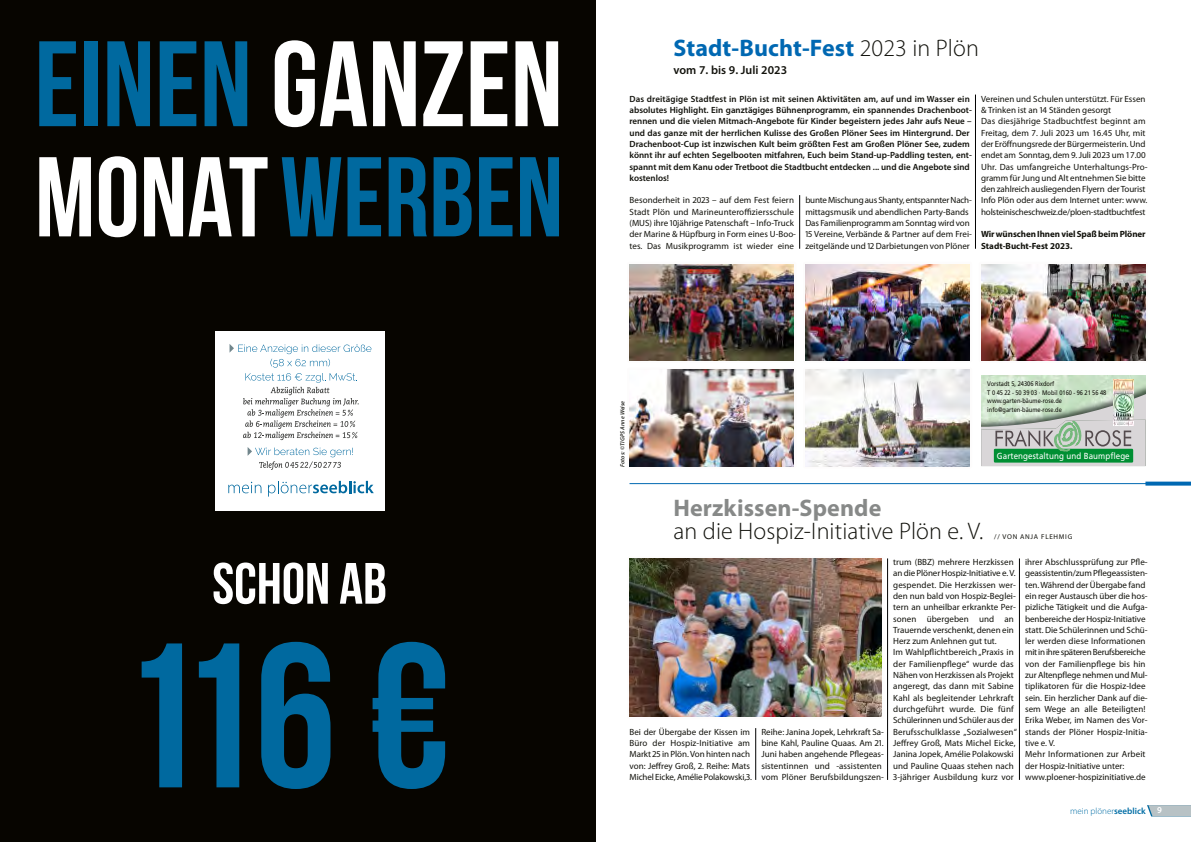
<style>
.page{position:relative;width:1191px;height:842px;background:#fff}
.page>*{position:absolute;margin:0;border:0;box-sizing:border-box;transform-origin:0 0}
.t1{font:300 24px "Myriad Pro";letter-spacing:.005em;color:#12120c}
.t2{font:700 24px "Myriad Pro";letter-spacing:.005em;color:#0068b2}
.t3{font:700 24px "Myriad Pro";letter-spacing:.005em;color:#878988}
.t4{font:600 12px "Myriad Pro";letter-spacing:.005em;color:#12120c}
.t5{font:9px/11.3px "Myriad Pro";color:#12120c}
.t6{font:600 9px/11.3px "Myriad Pro";color:#12120c}
.t7{font:700 9px/11.3px "Myriad Pro";letter-spacing:-.01em;color:#12120c}
.t8{font:300 9px "Myriad Pro";color:#006da5}
.t9{font:600 9px "Myriad Pro";color:#fff}
.t10{font:8.8px "Frutiger LT Std";letter-spacing:.01em;color:#fff;scale:.91 1}
.t11{font:7px "Myriad Pro";letter-spacing:.1em;color:#12120c}
.t12{font:6.6px/8.8px "Frutiger LT Std";color:#12120c;scale:.86 1}
.t13{font:italic 600 6px "Myriad Pro";color:#2a2a25}
.s1{font-weight:300;color:#12120c}
.s2{font-weight:600}
</style>
<div class="page">
<svg style="left:1147px;top:805px;width:44px;height:11px"></svg>
<hr style="left:755px;top:728px;width:1px;height:52px;background:#000">
<hr style="left:887px;top:558px;width:1px;height:222px;background:#000">
<hr style="left:1019px;top:558px;width:1px;height:222px;background:#000">
<img style="left:629px;top:558px;width:253px;height:159px">
<hr style="left:629px;top:483px;width:562px;height:1px;background:#0068b2">
<svg style="left:1145px;top:482px;width:46px;height:4px"></svg>
<hr style="left:799px;top:195px;width:1px;height:54px;background:#000">
<hr style="left:975px;top:95px;width:1px;height:154px;background:#000">
<img style="left:629px;top:264px;width:165px;height:97px">
<img style="left:805px;top:264px;width:165px;height:97px">
<img style="left:981px;top:264px;width:165px;height:97px">
<img style="left:629px;top:369px;width:165px;height:98px">
<img style="left:805px;top:369px;width:165px;height:98px">
<div style="left:0;top:0;width:595px;height:842px;background:#070500"></div>
<svg style="left:39px;top:41px;width:37px;height:85px"></svg>
<div style="left:84px;top:41px;width:14px;height:85px;background:#00699f"></div>
<svg style="left:107px;top:41px;width:43px;height:85px"></svg>
<svg style="left:160px;top:41px;width:36px;height:85px"></svg>
<svg style="left:204px;top:41px;width:43px;height:85px"></svg>
<svg style="left:275px;top:40px;width:92px;height:87px"></svg>
<svg style="left:373px;top:41px;width:43px;height:85px"></svg>
<svg style="left:423px;top:41px;width:39px;height:85px"></svg>
<svg style="left:470px;top:41px;width:37px;height:85px"></svg>
<svg style="left:515px;top:41px;width:43px;height:85px"></svg>
<svg style="left:39px;top:157px;width:52px;height:79px"></svg>
<svg style="left:99px;top:156px;width:37px;height:81px"></svg>
<svg style="left:144px;top:157px;width:39px;height:79px"></svg>
<svg style="left:189px;top:157px;width:78px;height:79px"></svg>
<svg style="left:282px;top:157px;width:59px;height:79px"></svg>
<svg style="left:347px;top:157px;width:34px;height:79px"></svg>
<svg style="left:389px;top:157px;width:38px;height:79px"></svg>
<svg style="left:433px;top:157px;width:38px;height:79px"></svg>
<svg style="left:479px;top:157px;width:33px;height:79px"></svg>
<svg style="left:520px;top:157px;width:39px;height:79px"></svg>
<svg style="left:142px;top:643px;width:40px;height:144px"></svg>
<svg style="left:199px;top:643px;width:40px;height:144px"></svg>
<svg style="left:261px;top:642px;width:69px;height:147px"></svg>
<svg style="left:372px;top:642px;width:73px;height:147px"></svg>
<svg style="left:213px;top:562px;width:115px;height:42px"></svg>
<svg style="left:340px;top:563px;width:45px;height:41px"></svg>
<div style="left:216px;top:331px;width:169px;height:180px;background:#fff"></div>
<svg style="left:229px;top:344px;width:142px;height:96px"></svg>
<svg style="left:248px;top:447px;width:105px;height:23px"></svg>
<svg style="left:228px;top:482px;width:33px;height:11px"></svg>
<svg style="left:268px;top:481px;width:106px;height:16px"></svg>
<svg style="left:981px;top:375px;width:164px;height:91px;background:#a9c7af"></svg>
<img style="left:1113px;top:379px;width:20px;height:47px">
<h1 class="t2" style="left:673px;top:38px;width:307px">Stadt-Bucht-Fest <span class="s1">2023 in Plön</span></h1>
<h2 class="t4" style="left:673px;top:65px;width:115px">vom 7. bis 9. Juli 2023</h2>
<p class="t6" style="left:629px;top:94px;width:344px">Das dreitägige Stadtfest in Plön ist mit seinen Aktivitäten am, auf und im Wasser ein absolutes Highlight. Ein ganztägiges Bühnenprogramm, ein spannendes Drachenboot&shy;rennen und die vielen Mitmach-Angebote für Kinder begeistern jedes Jahr aufs Neue – und das ganze mit der herrlichen Kulisse des Großen Plöner Sees im Hintergrund. Der Drachenboot-Cup ist inzwischen Kult beim größten Fest am Großen Plöner See, zudem könnt ihr auf echten Segelbooten mitfahren, Euch beim Stand-up-Paddling testen, ent&shy;spannt mit dem Kanu oder Tretboot die Stadtbucht entdecken ... und die Angebote sind kostenlos!</p>
<p class="t5" style="left:629px;top:196px;width:168px">Besonderheit in 2023 – auf dem Fest feiern Stadt Plön und Marineunteroffiziersschule (MUS) ihre 10jährige Patenschaft – Info-Truck der Marine &amp; Hüpfburg in Form eines U-Boo&shy;tes. Das Musikprogramm ist wieder eine</p>
<p class="t5" style="left:805px;top:195px;width:168px">bunte Mischung aus Shanty, entspannter Nach&shy;mittagsmusik und abendlichen Party-Bands Das Familienprogramm am Sonntag wird von 15 Vereine, Verbände &amp; Partner auf dem Frei&shy;zeitgelände und 12 Darbietungen von Plöner</p>
<p class="t5" style="left:981px;top:94px;width:168px">Vereinen und Schulen unterstützt. Für Essen &amp; Trinken ist an 14 Ständen gesorgt<br>Das diesjährige Stadbuchtfest beginnt am Freitag, dem 7. Juli 2023 um 16.45 Uhr, mit der Eröffnungsrede der Bürgermeisterin. Und endet am Sonntag, dem 9. Juli 2023 um 17.00<br>Uhr. Das umfangreiche Unterhaltungs-Pro&shy;gramm für Jung und Alt entnehmen Sie bitte den zahlreich ausliegenden Flyern der Tourist Info Plön oder aus dem Internet unter: www. holsteinischeschweiz.de/ploen-stadtbuchtfest</p>
<p class="t7" style="left:981px;top:229px;width:166px">Wir wünschen Ihnen viel Spaß beim Plöner<br>Stadt-Bucht-Fest 2023.</p>
<p class="t13" style="left:620px;top:467px;width:67px;rotate:-90deg">Fotos: ©TI GPS Anne Weise</p>
<p class="t12" style="left:987px;top:379px;width:140px">Vorstadt 5, 24306 Rixdorf<br>T 0 45 22 - 50 39 03 · Mobil 0160 - 96 21 56 48 www.garten-bäume-rose.de info@garten-bäume-rose.de</p>
<p class="t10" style="left:997px;top:450px;width:147px">Gartengestaltung und Baumpflege</p>
<h1 class="t3" style="left:673px;top:498px;width:209px">Herzkissen-Spende</h1>
<h1 class="t1" style="left:673px;top:521px;width:311px">an die Hospiz-Initiative Plön e. V.</h1>
<p class="t11" style="left:994px;top:534px;width:80px">// VON ANJA FLEHMIG</p>
<p class="t5" style="left:629px;top:727px;width:124px">Bei der Übergabe der Kissen im<br>Büro der Hospiz-Initiative am<br>Markt 25 in Plön. Von hinten nach von: Jeffrey Groß, 2. Reihe: Mats<br>Michel Eicke, Amélie Polakowski,3.</p>
<p class="t5" style="left:761px;top:727px;width:124px">Reihe: Janina Jopek, Lehrkraft Sa&shy;bine Kahl, Pauline Quaas. Am 21.<br>Juni haben angehende Pflegeas&shy;sistentinnen und -assistenten vom Plöner Berufsbildungszen-</p>
<p class="t5" style="left:893px;top:557px;width:125px">trum (BBZ) mehrere Herzkissen an die Plöner Hospiz-Initiative e. V. gespendet. Die Herzkissen wer&shy;den nun bald von Hospiz-Beglei&shy;tern an unheilbar erkrankte Per&shy;sonen übergeben und an<br>Trauernde verschenkt, denen ein<br>Herz zum Anlehnen gut tut.<br>Im Wahlpflichtbereich „Praxis in der Familienpflege“ wurde das<br>Nähen von Herzkissen als Projekt angeregt, das dann mit Sabine<br>Kahl als begleitender Lehrkraft durchgeführt wurde. Die fünf<br>Schülerinnen und Schüler aus der<br>Berufsschulklasse „Sozialwesen“<br>Jeffrey Groß, Mats Michel Eicke,<br>Janina Jopek, Amélie Polakowski und Pauline Quaas stehen nach<br>3-jähriger Ausbildung kurz vor</p>
<p class="t5" style="left:1025px;top:557px;width:124px">ihrer Abschlussprüfung zur Pfle&shy;geassistentin/zum Pflegeassisten&shy;ten. Während der Übergabe fand ein reger Austausch über die hos&shy;pizliche Tätigkeit und die Aufga&shy;benbereiche der Hospiz-Initiative statt. Die Schülerinnen und Schü&shy;ler werden diese Informationen mit in ihre späteren Berufsbereiche von der Familienpflege bis hin zur Altenpflege nehmen und Mul&shy;tiplikatoren für die Hospiz-Idee sein. Ein herzlicher Dank auf die&shy;sem Wege an alle Beteiligten!<br>Erika Weber, im Namen des Vor&shy;stands der Plöner Hospiz-Initia&shy;tive e. V.<br>Mehr Informationen zur Arbeit der Hospiz-Initiative unter: www.ploener-hospizinitiative.de</p>
<p class="t8" style="left:1070px;top:807px;width:77px">mein plöner<span class="s2">seeblick</span></p>
<p class="t9" style="left:1157px;top:807px;width:6px">9</p>
</div>
